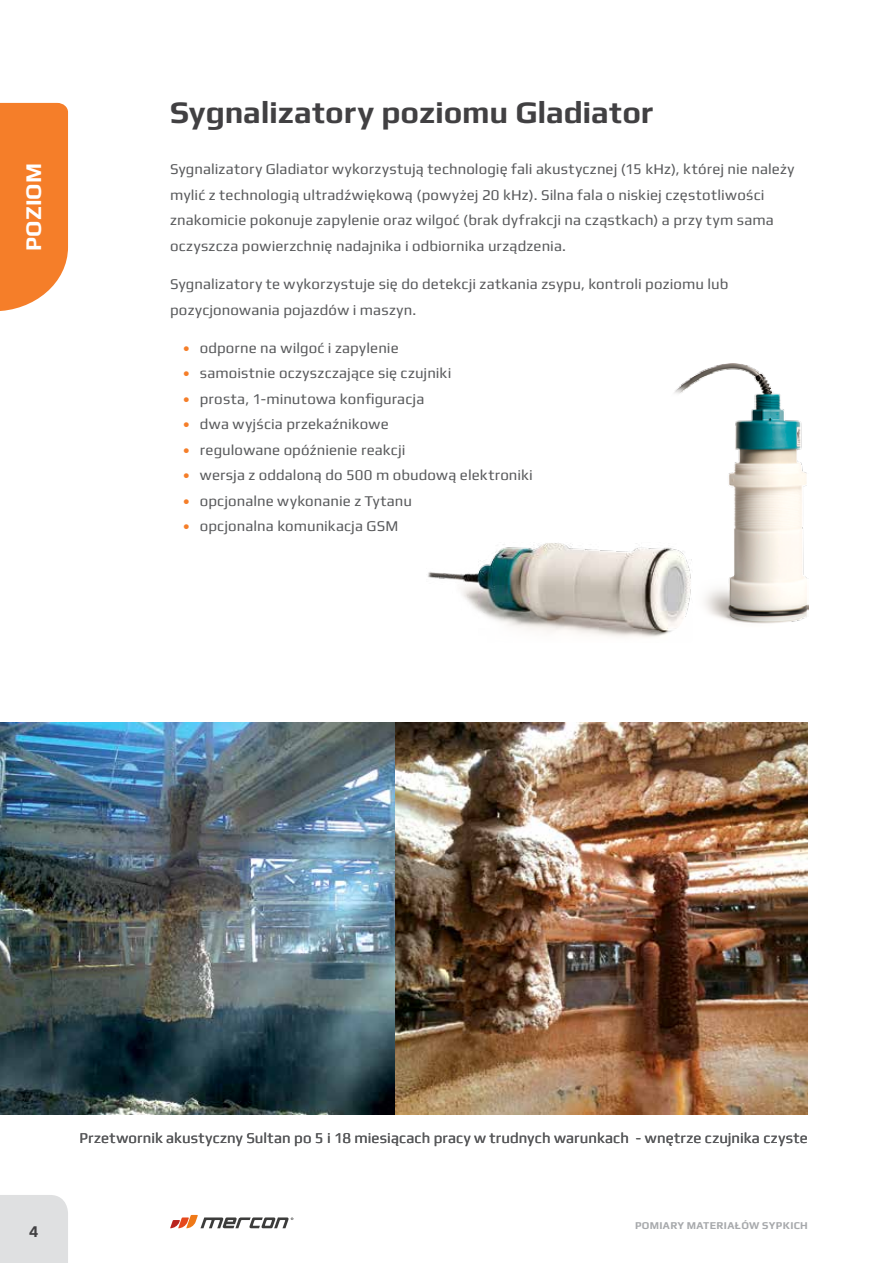
<style>
.page{position:relative;width:893px;height:1263px;background:#fff}
.page>*{position:absolute;margin:0;border:0;box-sizing:border-box;transform-origin:0 0}
.t1{font:700 31.5px "Play";letter-spacing:-.005em;color:#414042}
.t2{font:700 22.5px "Play";color:#fff}
.t3{font:700 16.5px "Play";color:#414042}
.t4{font:15px/25.5px "Play";letter-spacing:.01em;color:#58595b}
.t5{font:700 10.5px "Play";letter-spacing:.03em;color:#a7a9ac}
.s1{color:#f57e29}
</style>
<div class="page">
<div style="left:0;top:1195px;width:68px;height:68px;background:#dfe0e1"></div>
<svg style="left:170px;top:1215px;width:123px;height:13px"></svg>
<img style="left:674px;top:364px;width:134px;height:260px">
<img style="left:428px;top:542px;width:264px;height:95px">
<img style="left:0;top:723px;width:808px;height:391px">
<svg style="left:0;top:103px;width:68px;height:208px;background:#f58738"></svg>
<h2 class="t2" style="left:20px;top:251px;width:89px;rotate:-90deg">POZIOM</h2>
<h1 class="t1" style="left:170px;top:94px;width:485px">Sygnalizatory poziomu Gladiator</h1>
<p class="t4" style="left:170px;top:156px;width:626px">Sygnalizatory Gladiator wykorzystują technologię fali akustycznej (15 kHz), której nie należy mylić z technologią ultradźwiękową (powyżej 20 kHz). Silna fala o niskiej częstotliwości znakomicie pokonuje zapylenie oraz wilgoć (brak dyfrakcji na cząstkach) a przy tym sama oczyszcza powierzchnię nadajnika i odbiornika urządzenia.</p>
<p class="t4" style="left:170px;top:271px;width:560px">Sygnalizatory te wykorzystuje się do detekcji zatkania zsypu, kontroli poziomu lub pozycjonowania pojazdów i maszyn.</p>
<p class="t4" style="left:183px;top:335px;width:217px"><span class="s1">•</span> odporne na wilgoć i zapylenie</p>
<p class="t4" style="left:183px;top:360px;width:270px"><span class="s1">•</span> samoistnie oczyszczające się czujniki</p>
<p class="t4" style="left:183px;top:386px;width:243px"><span class="s1">•</span> prosta, 1-minutowa konfiguracja</p>
<p class="t4" style="left:183px;top:411px;width:207px"><span class="s1">•</span> dwa wyjścia przekaźnikowe</p>
<p class="t4" style="left:183px;top:437px;width:224px"><span class="s1">•</span> regulowane opóźnienie reakcji</p>
<p class="t4" style="left:183px;top:462px;width:352px"><span class="s1">•</span> wersja z oddaloną do 500 m obudową elektroniki</p>
<p class="t4" style="left:183px;top:488px;width:231px"><span class="s1">•</span> opcjonalne wykonanie z Tytanu</p>
<p class="t4" style="left:183px;top:513px;width:217px"><span class="s1">•</span> opcjonalna komunikacja GSM</p>
<p class="t3" style="left:29px;top:1221px;width:11px">4</p>
<p class="t4" style="left:80px;top:1125px;width:730px">Przetwornik akustyczny Sultan po 5 i 18 miesiącach pracy w trudnych warunkach - wnętrze czujnika czyste</p>
<p class="t5" style="left:635px;top:1219px;width:174px">POMIARY MATERIAŁÓW SYPKICH</p>
</div>
